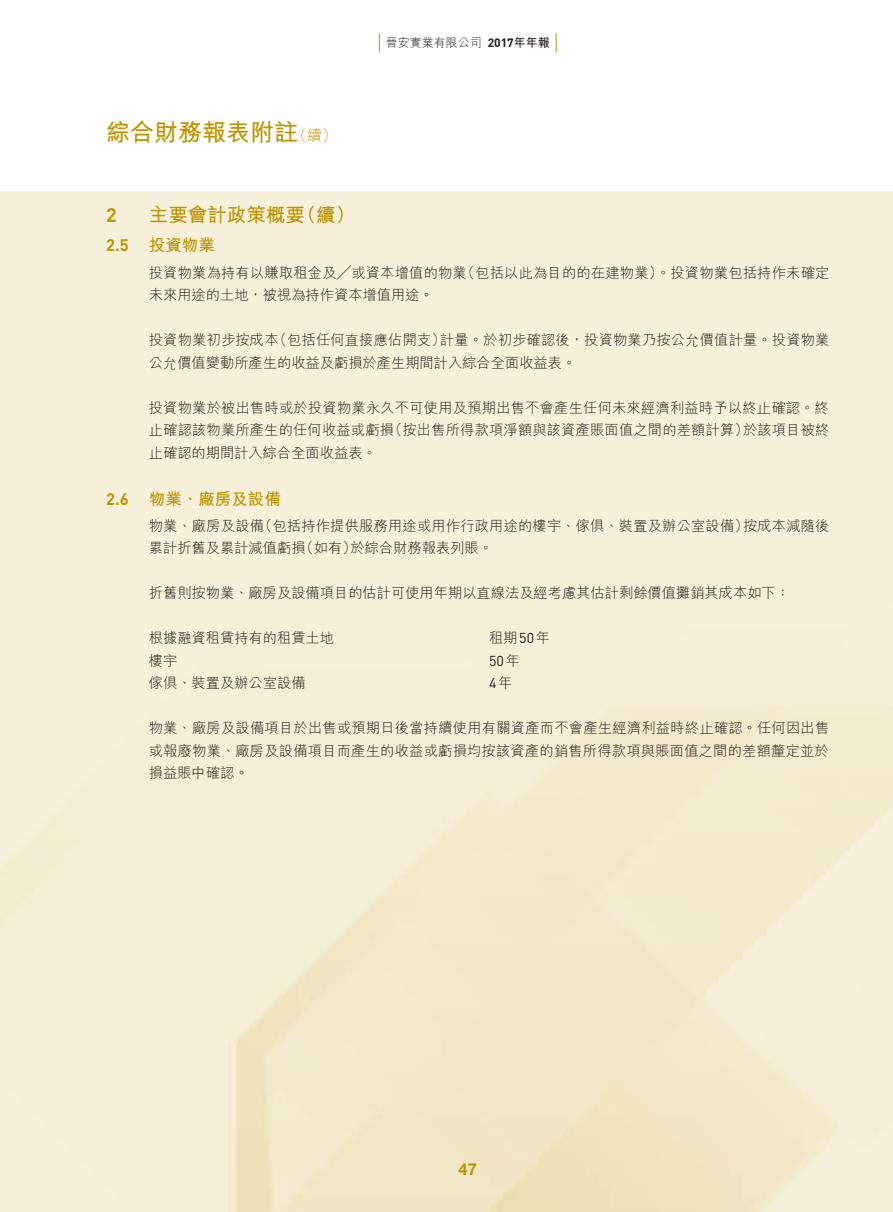
<style>
.page{position:relative;width:893px;height:1212px;background:#fff}
.page>*{position:absolute;margin:0;border:0;box-sizing:border-box;transform-origin:0 0}
.t1{font:700 24px "M Hei HK";color:#be9500}
.Subhead_1{font:700 19.5px "M Hei HK";color:#be9500}
.Subhead_1-2{font:700 19.5px "DIN";color:#be9500}
.Subhead_2{font:700 16.5px "M Hei HK";color:#be9500}
.Subhead_2-2{font:700 16.5px "DIN";color:#be9500}
.t2{font:700 16.5px "Helvetica Neue LT Std";color:#be9500}
.t3{font:300 15px "M Hei HK";color:#be9500}
.Body{font:300 14.25px/22.5px "M Hei HK";letter-spacing:.015em;color:#231916}
.Body-2{font:14.25px "DIN";color:#231916}
.t4{font:300 12px "M Hei HK";color:#231916}
.t5{font:700 12px "DIN";color:#231916}
.s1{font-family:"M Hei HK"}
.s2{font-family:"DIN";font-weight:400}
.s3{font-family:"M Hei HK";font-weight:300}
</style>
<div class="page">
<div style="left:0;top:191px;width:892px;height:1021px;background:linear-gradient(to bottom,#f8f3df,#f3eacb)"></div>
<svg style="left:379px;top:34px;width:1px;height:18px"></svg>
<svg style="left:556px;top:34px;width:1px;height:18px"></svg>
<h1 class="t1" style="left:106px;top:114px;width:193px">綜合財務報表附註</h1>
<p class="t3" style="left:292px;top:127px;width:46px">（續(</p>
<p class="Subhead_1-2" style="left:106px;top:202px;width:12px">2</p>
<p class="Subhead_2-2" style="left:106px;top:235px;width:24px">2.5</p>
<p class="Subhead_1" style="left:149px;top:200px;width:157px">主要會計政策概要</p>
<p class="Subhead_1" style="left:297px;top:200px;width:60px">（續(</p>
<p class="Subhead_2" style="left:149px;top:233px;width:67px">投資物業</p>
<p class="t4" style="left:386px;top:37px;width:97px">晉安實業有限公司</p>
<p class="t5" style="left:488px;top:35px;width:64px">2017<span class="s1">年年報</span></p>
<p class="Subhead_2-2" style="left:106px;top:488px;width:24px">2.6</p>
<p class="Body" style="left:149px;top:261px;width:319px">投資物業為持有以賺取租金及╱或資本增值的物業未來用途的土地，被視為持作資本增值用途。</p>
<p class="Body" style="left:440px;top:328px;width:391px">計量。於初步確認後，投資物業乃按公允價值計量。投資物業</p>
<p class="Body" style="left:461px;top:261px;width:370px">（包括以此為目的的在建物業）。投資物業包括持作未確定</p>
<p class="Body" style="left:273px;top:328px;width:175px">（包括任何直接應佔開支）</p>
<p class="Body" style="left:149px;top:328px;width:429px">投資物業初步按成本<br>公允價值變動所產生的收益及虧損於產生期間計入綜合全面收益表。</p>
<p class="Body" style="left:149px;top:396px;width:682px;text-align:right">投資物業於被出售時或於投資物業永久不可使用及預期出售不會產生任何未來經濟利益時予以終止確認。終於該項目被終</p>
<p class="Body" style="left:388px;top:418px;width:362px">（按出售所得款項淨額與該資產賬面值之間的差額計算）</p>
<p class="Body" style="left:149px;top:418px;width:247px">止確認該物業所產生的任何收益或虧損止確認的期間計入綜合全面收益表。</p>
<p class="Subhead_2" style="left:149px;top:487px;width:134px">物業、廠房及設備</p>
<p class="Body" style="left:258px;top:514px;width:492px">（包括持作提供服務用途或用作行政用途的樓宇、傢俱、裝置及辦公室設備）</p>
<p class="Body" style="left:743px;top:514px;width:88px">按成本減隨後</p>
<p class="Body" style="left:149px;top:514px;width:117px">物業、廠房及設備</p>
<p class="Body" style="left:300px;top:537px;width:58px">（如有）</p>
<p class="Body" style="left:351px;top:537px;width:144px">於綜合財務報表列賬。</p>
<p class="Body" style="left:149px;top:537px;width:158px">累計折舊及累計減值虧損</p>
<p class="Body" style="left:149px;top:582px;width:643px">折舊則按物業、廠房及設備項目的估計可使用年期以直線法及經考慮其估計剩餘價值攤銷其成本如下：</p>
<p class="Body" style="left:489px;top:627px;width:63px">租期<span class="s2">50</span>年</p>
<p class="Body" style="left:149px;top:627px;width:187px">根據融資租賃持有的租賃土地</p>
<p class="Body" style="left:149px;top:649px;width:30px">樓宇</p>
<p class="Body-2" style="left:489px;top:652px;width:32px">50<span class="s3">年</span></p>
<p class="Body" style="left:149px;top:672px;width:158px">傢俱、裝置及辦公室設備</p>
<p class="Body" style="left:149px;top:717px;width:682px;text-align:justify">物業、廠房及設備項目於出售或預期日後當持續使用有關資產而不會產生經濟利益時終止確認。任何因出售或報廢物業、廠房及設備項目而產生的收益或虧損均按該資產的銷售所得款項與賬面值之間的差額釐定並於損益賬中確認。</p>
<p class="Body-2" style="left:489px;top:674px;width:25px">4<span class="s3">年</span></p>
<p class="t2" style="left:459px;top:1158px;width:20px">47</p>
</div>
